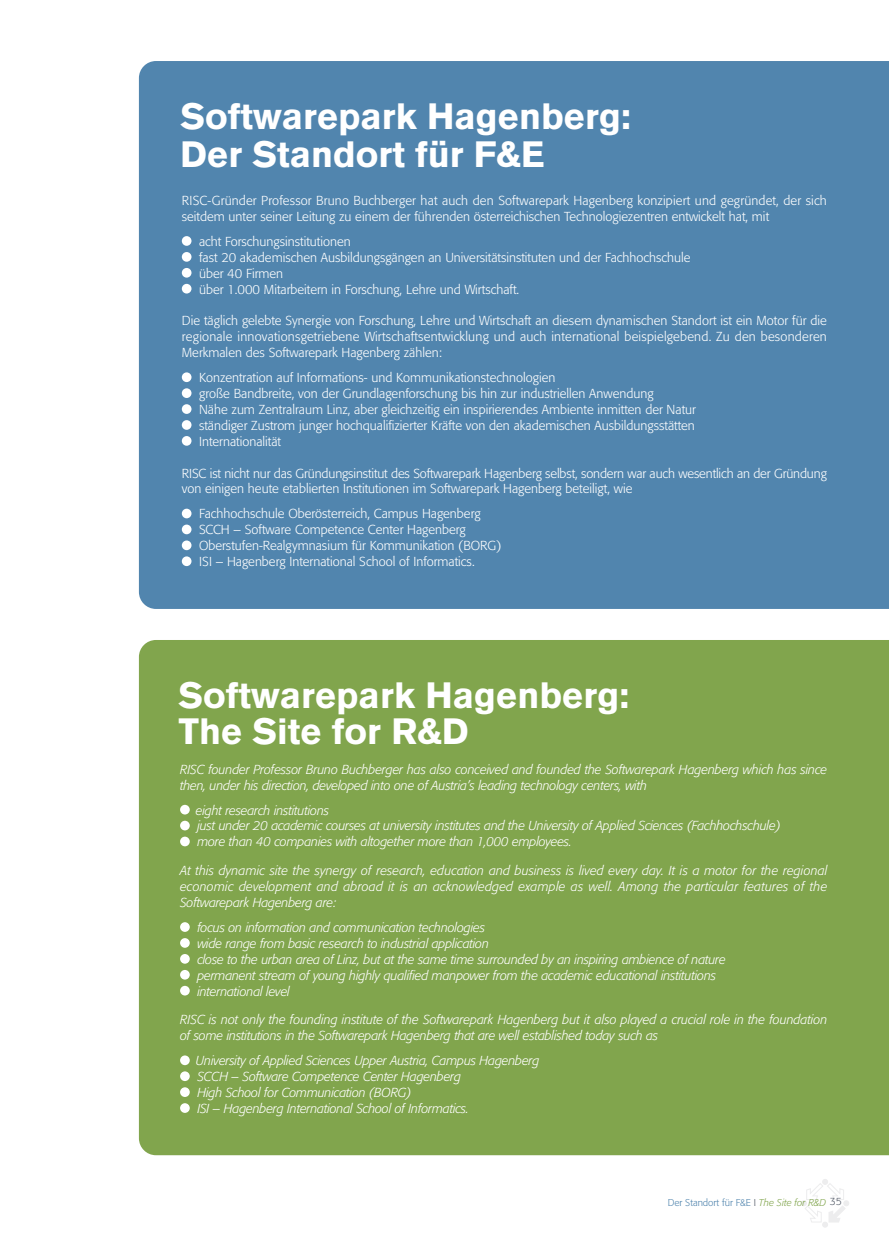
<style>
.page{position:relative;width:889px;height:1260px;background:#fff}
.page>*{position:absolute;margin:0;border:0;box-sizing:border-box;transform-origin:0 0}
.t1{font:900 36px/36px "Akzidenz Grotesk";color:#fff}
.t2{font:300 12.9px/15.9px "Formata";color:#fff}
.t3{font:italic 300 12.9px/15.9px "Formata";letter-spacing:-.015em;color:#fff}
.t4{font:300 9.75px "Formata";color:#5185ae}
.s1{color:#555c69}
.s2{font-style:italic;color:#81a54d}
.s3{font-size:10.5px;color:#555c69}
</style>
<div class="page">
<svg style="left:801px;top:1179px;width:48px;height:48px"></svg>
<div style="left:139px;top:61px;width:750px;height:548px;background:#5185ae"></div>
<div style="left:139px;top:640px;width:750px;height:515px;background:#81a54d"></div>
<div style="left:182px;top:236px;width:9px;height:10px;background:#fff;border-radius:50%"></div>
<div style="left:182px;top:252px;width:9px;height:10px;background:#fff;border-radius:50%"></div>
<div style="left:182px;top:268px;width:9px;height:9px;background:#fff;border-radius:50%"></div>
<div style="left:182px;top:284px;width:9px;height:9px;background:#fff;border-radius:50%"></div>
<div style="left:182px;top:372px;width:9px;height:10px;background:#fff;border-radius:50%"></div>
<div style="left:182px;top:388px;width:9px;height:10px;background:#fff;border-radius:50%"></div>
<div style="left:182px;top:404px;width:9px;height:10px;background:#fff;border-radius:50%"></div>
<div style="left:182px;top:420px;width:9px;height:10px;background:#fff;border-radius:50%"></div>
<div style="left:182px;top:436px;width:9px;height:9px;background:#fff;border-radius:50%"></div>
<div style="left:182px;top:508px;width:9px;height:10px;background:#fff;border-radius:50%"></div>
<div style="left:182px;top:524px;width:9px;height:10px;background:#fff;border-radius:50%"></div>
<div style="left:182px;top:540px;width:9px;height:10px;background:#fff;border-radius:50%"></div>
<div style="left:182px;top:556px;width:9px;height:10px;background:#fff;border-radius:50%"></div>
<svg style="left:180px;top:804px;width:10px;height:10px"></svg>
<div style="left:180px;top:820px;width:10px;height:10px;background:#fff;border-radius:50%"></div>
<div style="left:180px;top:836px;width:10px;height:10px;background:#fff;border-radius:50%"></div>
<div style="left:180px;top:922px;width:10px;height:9px;background:#fff;border-radius:50%"></div>
<div style="left:180px;top:938px;width:10px;height:9px;background:#fff;border-radius:50%"></div>
<div style="left:180px;top:953px;width:10px;height:10px;background:#fff;border-radius:50%"></div>
<svg style="left:180px;top:969px;width:10px;height:10px"></svg>
<svg style="left:180px;top:985px;width:10px;height:10px"></svg>
<div style="left:180px;top:1055px;width:10px;height:10px;background:#fff;border-radius:50%"></div>
<div style="left:180px;top:1071px;width:10px;height:9px;background:#fff;border-radius:50%"></div>
<div style="left:180px;top:1087px;width:10px;height:9px;background:#fff;border-radius:50%"></div>
<div style="left:180px;top:1103px;width:10px;height:9px;background:#fff;border-radius:50%"></div>
<h1 class="t1" style="left:180px;top:101px;width:452px;line-height:37.5px">Softwarepark Hagenberg:<br>Der Standort für F&amp;E</h1>
<p class="t2" style="left:182px;top:193px;width:646px">RISC-Gründer Professor Bruno Buchberger hat auch den Softwarepark Hagenberg konzipiert und gegründet, der sich seitdem unter seiner Leitung zu einem der führenden österreichischen Technologiezentren entwickelt hat, mit</p>
<p class="t2" style="left:199px;top:234px;width:493px">acht Forschungsinstitutionen<br>fast 20 akademischen Ausbildungsgängen an Universitätsinstituten und der Fachhochschule über 40 Firmen<br>über 1.000 Mitarbeitern in Forschung, Lehre und Wirtschaft.</p>
<p class="t2" style="left:182px;top:314px;width:646px;text-align:justify">Die täglich gelebte Synergie von Forschung, Lehre und Wirtschaft an diesem dynamischen Standort ist ein Motor für die regionale innovationsgetriebene Wirtschaftsentwicklung und auch international beispielgebend. Zu den besonderen Merkmalen des Softwarepark Hagenberg zählen:</p>
<p class="t2" style="left:199px;top:370px;width:498px">Konzentration auf Informations- und Kommunikationstechnologien<br>große Bandbreite, von der Grundlagenforschung bis hin zur industriellen Anwendung<br>Nähe zum Zentralraum Linz, aber gleichzeitig ein inspirierendes Ambiente inmitten der Natur ständiger Zustrom junger hochqualifizierter Kräfte von den akademischen Ausbildungsstätten Internationalität</p>
<p class="t2" style="left:182px;top:466px;width:646px">RISC ist nicht nur das Gründungsinstitut des Softwarepark Hagenberg selbst, sondern war auch wesentlich an der Gründung von einigen heute etablierten Institutionen im Softwarepark Hagenberg beteiligt, wie</p>
<p class="t2" style="left:199px;top:507px;width:304px">Fachhochschule Oberösterreich, Campus Hagenberg SCCH – Software Competence Center Hagenberg Oberstufen-Realgymnasium für Kommunikation (BORG)<br>ISI – Hagenberg International School of Informatics.</p>
<h1 class="t1" style="left:179px;top:680px;width:452px">Softwarepark Hagenberg:<br>The Site for R&amp;D</h1>
<p class="t3" style="left:180px;top:762px;width:649px">RISC founder Professor Bruno Buchberger has also conceived and founded the Softwarepark Hagenberg which has since then, under his direction, developed into one of Austria’s leading technology centers, with</p>
<p class="t3" style="left:196px;top:802px;width:586px">eight research institutions<br>just under 20 academic courses at university institutes and the University of Applied Sciences (Fachhochschule) more than 40 companies with altogether more than 1,000 employees.</p>
<p class="t3" style="left:180px;top:863px;width:649px;text-align:justify">At this dynamic site the synergy of research, education and business is lived every day. It is a motor for the regional economic development and abroad it is an acknowledged example as well. Among the particular features of the Softwarepark Hagenberg are:</p>
<p class="t3" style="left:197px;top:920px;width:530px">focus on information and communication technologies<br>wide range from basic research to industrial application<br>close to the urban area of Linz, but at the same time surrounded by an inspiring ambience of nature permanent stream of young highly qualified manpower from the academic educational institutions international level</p>
<p class="t3" style="left:180px;top:1012px;width:649px">RISC is not only the founding institute of the Softwarepark Hagenberg but it also played a crucial role in the foundation of some institutions in the Softwarepark Hagenberg that are well established today such as</p>
<p class="t3" style="left:196px;top:1053px;width:345px">University of Applied Sciences Upper Austria, Campus Hagenberg SCCH – Software Competence Center Hagenberg<br>High School for Communication (BORG)<br>ISI – Hagenberg International School of Informatics.</p>
<p class="t4" style="left:668px;top:1197px;width:176px">Der Standort für F&amp;E <span class="s1">I</span> <span class="s2">The Site for R&amp;D</span> <span class="s3">35</span></p>
</div>
